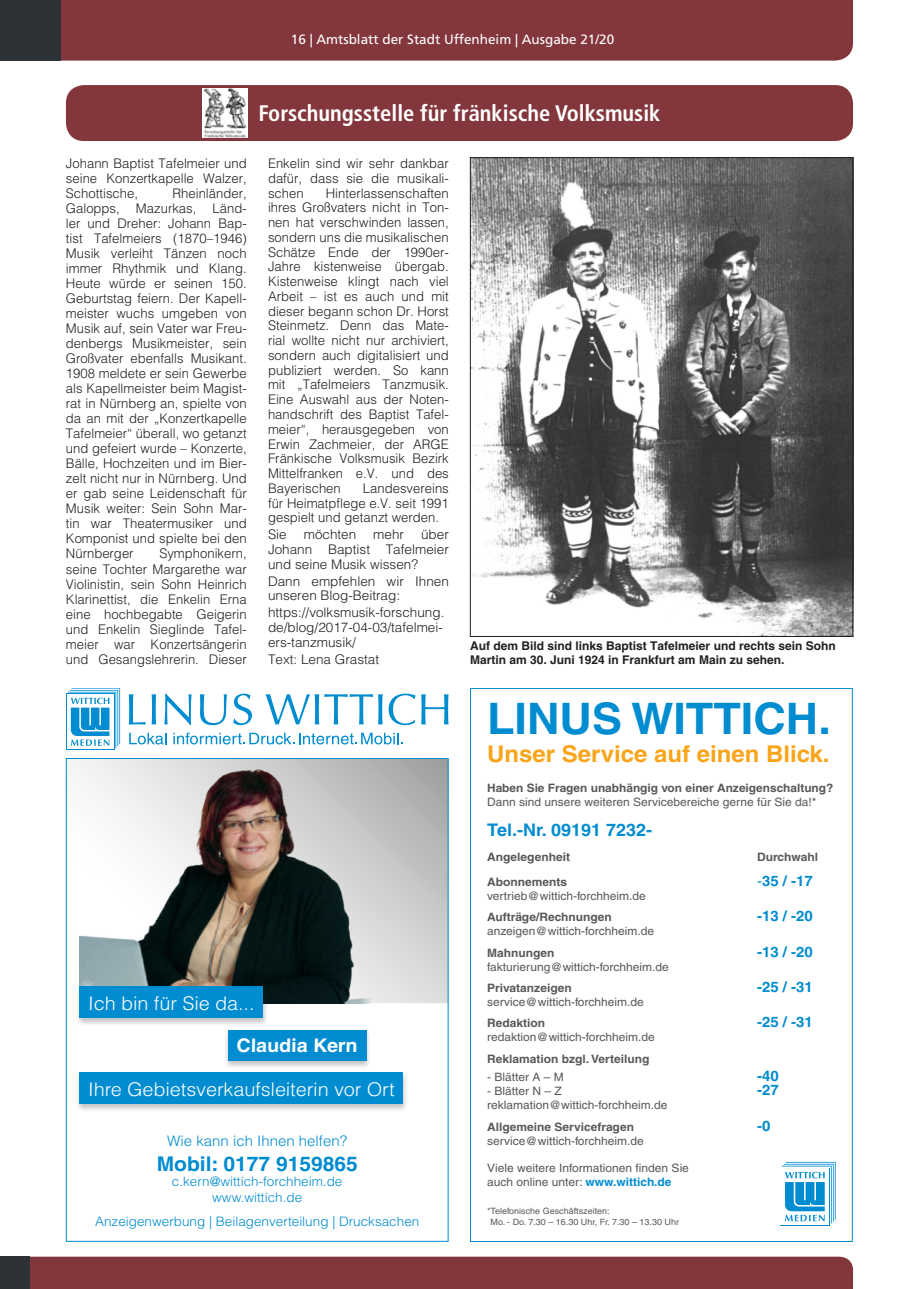
<style>
.page{position:relative;width:919px;height:1289px;background:#fff}
.page>*{position:absolute;margin:0;border:0;box-sizing:border-box;transform-origin:0 0}
.t1{font:700 43.35px "Helvetica LT";color:#008cd0;scale:1.04 1}
.t2{font:700 23.1px "Helvetica LT";color:#f9a51b;scale:1.04 1}
.t3{font:700 condensed 22.5px "Frutiger LT";color:#fff}
.t4{font:700 20.25px "Helvetica LT";color:#008cd0;scale:1.04 1}
.t5{font:300 18.75px "Helvetica LT";color:#fff;scale:1.05 1}
.t6{font:700 18.75px "Helvetica LT";color:#fff;scale:1.05 1}
.t7{font:700 17.4px "Helvetica LT";color:#008cd0;scale:1.04 1}
.t8{font:700 14.4px "Helvetica LT";color:#008cd0;scale:1.04 1}
.t9{font:300 14.4px "Helvetica LT";color:#008cd0;scale:1.04 1}
.t10{font:13.5px "Frutiger LT";color:#fff}
.t11{font:300 13.2px/15px "Helvetica LT";color:#231f20;text-align:justify}
.t12{font:300 13.05px/15.6px "Helvetica LT";color:#008cd0;text-align:center;scale:1.04 1}
.t13{font:700 12px/13.5px "Helvetica LT";color:#231f20}
.t14{font:11.55px/14px "Helvetica LT";color:#57585a;scale:1.04 1}
.t15{font:700 11.55px "Helvetica LT";color:#57585a;scale:1.04 1}
.t16{font:700 11.55px "Helvetica LT";color:#57585a}
.t17{font:8.7px/10.9px "Helvetica LT";color:#57585a;scale:1.04 1}
.s1{font-weight:400}
.s2{font-weight:700;color:#008cd0}
</style>
<div class="page">
<div style="left:30px;top:1256px;width:823px;height:32px;background:#83363c"></div>
<div style="left:0;top:1256px;width:30px;height:32px;background:#2c3235"></div>
<div style="left:61px;top:0;width:792px;height:61px;background:#83363c"></div>
<div style="left:0;top:0;width:61px;height:61px;background:#2c3235"></div>
<div style="left:66px;top:85px;width:787px;height:56px;background:#83363c;border-radius:18px"></div>
<img style="left:202px;top:89px;width:45px;height:48px">
<img style="left:472px;top:159px;width:379px;height:475px">
<div style="left:224px;top:1029px;width:147px;height:39px;background:#231f20;opacity:.26"></div>
<div style="left:228px;top:1029px;width:138px;height:31px;background:#008cd0"></div>
<div style="left:76px;top:1072px;width:332px;height:40px;background:#231f20;opacity:.26"></div>
<div style="left:80px;top:1072px;width:323px;height:31px;background:#008cd0"></div>
<svg style="left:129px;top:694px;width:17px;height:30px"></svg>
<svg style="left:152px;top:694px;width:4px;height:30px"></svg>
<svg style="left:164px;top:693px;width:27px;height:32px"></svg>
<svg style="left:200px;top:694px;width:27px;height:31px"></svg>
<svg style="left:233px;top:693px;width:19px;height:32px"></svg>
<svg style="left:265px;top:694px;width:117px;height:30px"></svg>
<svg style="left:388px;top:693px;width:27px;height:32px"></svg>
<svg style="left:421px;top:694px;width:27px;height:30px"></svg>
<div style="left:66px;top:693px;width:48px;height:56px;background:#008cd0"></div>
<div style="left:67px;top:694px;width:46px;height:55px;background:#fff"></div>
<svg style="left:68px;top:688px;width:52px;height:60px"></svg>
<svg style="left:129px;top:732px;width:37px;height:12px"></svg>
<svg style="left:173px;top:732px;width:230px;height:12px"></svg>
<svg style="left:68px;top:760px;width:378px;height:243px;background:#cecece"></svg>
<img style="left:80px;top:761px;width:300px;height:242px">
<div style="left:76px;top:986px;width:192px;height:40px;background:#231f20;opacity:.26"></div>
<div style="left:80px;top:986px;width:183px;height:31px;background:#008cd0"></div>
<svg style="left:781px;top:1161px;width:54px;height:62px"></svg>
<p class="t10" style="left:291px;top:32px;width:325px">16 | Amtsblatt der Stadt Uffenheim | Ausgabe 21/20</p>
<p class="t11" style="left:66px;top:156px;width:182px">Johann Baptist Tafelmeier und seine Konzertkapelle Walzer, Schottische,</p>
<p class="t11" style="left:66px;top:186px;width:182px;text-indent:106px">Rheinländer, Galopps, Mazurkas, Länd&shy;ler und Dreher: Johann Bap&shy;tist Tafelmeiers (1870–1946)<br>Musik verleiht Tänzen noch immer Rhythmik und Klang.<br>Heute würde er seinen 150.<br>Geburtstag feiern. Der Kapell&shy;meister wuchs umgeben von Musik auf, sein Vater war Freu&shy;denbergs Musikmeister, sein Großvater ebenfalls Musikant.<br>1908 meldete er sein Gewerbe als Kapellmeister beim Magist&shy;rat in Nürnberg an, spielte von da an mit der „Konzertkapelle Tafelmeier“ überall, wo getanzt und gefeiert wurde – Konzerte, Bälle, Hochzeiten und im Bier&shy;zelt nicht nur in Nürnberg. Und er gab seine Leidenschaft für Musik weiter: Sein Sohn Mar&shy;tin war Theatermusiker und Komponist und spielte bei den Nürnberger</p>
<p class="t11" style="left:66px;top:546px;width:182px;text-indent:93px">Symphonikern, seine Tochter Margarethe war Violinistin, sein Sohn Heinrich Klarinettist, die Enkelin Erna eine hochbegabte Geigerin und Enkelin Sieglinde Tafel&shy;meier war Konzertsängerin und Gesangslehrerin. Dieser</p>
<h3 class="t3" style="left:258px;top:100px;width:403px">Forschungsstelle für fränkische Volksmusik</h3>
<p class="t11" style="left:268px;top:156px;width:182px">Enkelin sind wir sehr dankbar dafür, dass sie die musikali&shy;schen</p>
<p class="t11" style="left:268px;top:185px;width:182px;text-indent:58px">Hinterlassenschaften ihres Großvaters nicht in Ton&shy;nen hat verschwinden lassen, sondern uns die musikalischen Schätze Ende der 1990er-Jahre kistenweise übergab.<br>Kistenweise klingt nach viel Arbeit – ist es auch und mit dieser begann schon Dr. Horst Steinmetz. Denn das Mate&shy;rial wollte nicht nur archiviert, sondern auch digitalisiert und publiziert werden. So kann mit „Tafelmeiers Tanzmusik.<br>Eine Auswahl aus der Noten&shy;handschrift des Baptist Tafel&shy;meier“, herausgegeben von Erwin Zachmeier, der ARGE Fränkische Volksmusik Bezirk Mittelfranken e.V. und des Bayerischen</p>
<p class="t11" style="left:268px;top:480px;width:182px;text-indent:95px">Landesvereins für Heimatpflege e.V. seit 1991 gespielt und getanzt werden.</p>
<p class="t11" style="left:268px;top:527px;width:20px">Sie</p>
<p class="t11" style="left:304px;top:527px;width:54px">möchten</p>
<p class="t11" style="left:373px;top:527px;width:32px">mehr</p>
<p class="t11" style="left:268px;top:527px;width:182px;text-indent:153px">über Johann Baptist Tafelmeier und seine Musik wissen?</p>
<p class="t11" style="left:268px;top:573px;width:182px">Dann empfehlen wir Ihnen unseren Blog-Beitrag:</p>
<p class="t11" style="left:268px;top:605px;width:178px">https://volksmusik-forschung. de/blog/2017-04-03/tafelmei&shy;ers-tanzmusik/</p>
<p class="t11" style="left:268px;top:651px;width:113px">Text: Lena Grastat</p>
<p class="t13" style="left:470px;top:639px;width:367px">Auf dem Bild sind links Baptist Tafelmeier und rechts sein Sohn<br>Martin am 30. Juni 1924 in Frankfurt am Main zu sehen.</p>
<h3 class="t5" style="left:88px;top:991px;width:160px">Ich bin für Sie da...</h3>
<h3 class="t6" style="left:236px;top:1034px;width:117px">Claudia Kern</h3>
<h3 class="t5" style="left:88px;top:1077px;width:293px">Ihre Gebietsverkaufsleiterin vor Ort</h3>
<p class="t9" style="left:167px;top:1132px;width:175px">Wie kann ich Ihnen helfen?</p>
<h3 class="t4" style="left:157px;top:1151px;width:195px">Mobil: 0177 9159865</h3>
<p class="t12" style="left:172px;top:1173px;width:165px">c.kern@wittich-forchheim.de www.wittich.de</p>
<p class="t12" style="left:95px;top:1213px;width:313px">Anzeigenwerbung | Beilagenverteilung | Drucksachen</p>
<h1 class="t1" style="left:487px;top:692px;width:332px">LINUS WITTICH.</h1>
<h2 class="t2" style="left:487px;top:739px;width:331px">Unser Service auf einen Blick.</h2>
<p class="t16" style="left:487px;top:780px;width:348px">Haben Sie Fragen unabhängig von einer Anzeigenschaltung?</p>
<p class="t14" style="left:487px;top:794px;width:318px">Dann sind unsere weiteren Servicebereiche gerne für Sie da!*</p>
<h3 class="t7" style="left:487px;top:819px;width:160px">Tel.-Nr. 09191 7232-</h3>
<p class="t15" style="left:487px;top:849px;width:81px">Angelegenheit</p>
<p class="t15" style="left:757px;top:849px;width:60px">Durchwahl</p>
<p class="t15" style="left:487px;top:874px;width:78px">Abonnements</p>
<p class="t8" style="left:757px;top:872px;width:55px"><span class="s1">-</span>35 / -17</p>
<p class="t14" style="left:487px;top:888px;width:154px">vertrieb@wittich-forchheim.de</p>
<p class="t15" style="left:487px;top:910px;width:121px">Aufträge/Rechnungen</p>
<p class="t8" style="left:757px;top:907px;width:55px">-13 / -20</p>
<p class="t14" style="left:487px;top:924px;width:162px">anzeigen@wittich-forchheim.de</p>
<p class="t15" style="left:487px;top:945px;width:66px">Mahnungen</p>
<p class="t8" style="left:757px;top:942px;width:55px">-13 / -20</p>
<p class="t14" style="left:487px;top:959px;width:176px">fakturierung@wittich-forchheim.de</p>
<p class="t15" style="left:487px;top:981px;width:83px">Privatanzeigen</p>
<p class="t8" style="left:757px;top:978px;width:55px">-25 / -31</p>
<p class="t14" style="left:487px;top:994px;width:152px">service@wittich-forchheim.de</p>
<p class="t15" style="left:487px;top:1016px;width:57px">Redaktion</p>
<p class="t8" style="left:757px;top:1013px;width:55px">-25 / -31</p>
<p class="t14" style="left:487px;top:1030px;width:163px">redaktion@wittich-forchheim.de</p>
<p class="t15" style="left:487px;top:1052px;width:157px">Reklamation bzgl. Verteilung</p>
<p class="t14" style="left:487px;top:1069px;width:75px">- Blätter A – M</p>
<p class="t8" style="left:757px;top:1066px;width:22px">-40</p>
<p class="t14" style="left:487px;top:1084px;width:73px">- Blätter N – Z</p>
<p class="t8" style="left:757px;top:1081px;width:22px">-27</p>
<p class="t14" style="left:487px;top:1098px;width:175px">reklamation@wittich-forchheim.de</p>
<p class="t15" style="left:487px;top:1119px;width:143px">Allgemeine Servicefragen</p>
<p class="t8" style="left:757px;top:1116px;width:14px">-0</p>
<p class="t14" style="left:487px;top:1133px;width:152px">service@wittich-forchheim.de</p>
<p class="t14" style="left:487px;top:1161px;width:195px">Viele weitere Informationen finden Sie auch online unter: <span class="s2">www.wittich.de</span></p>
<p class="t17" style="left:490px;top:1205px;width:183px;text-indent:-3px">*Telefonische Geschäftszeiten:<br>Mo. - Do. 7.30 – 16.30 Uhr, Fr. 7.30 – 13.30 Uhr</p>
</div>
